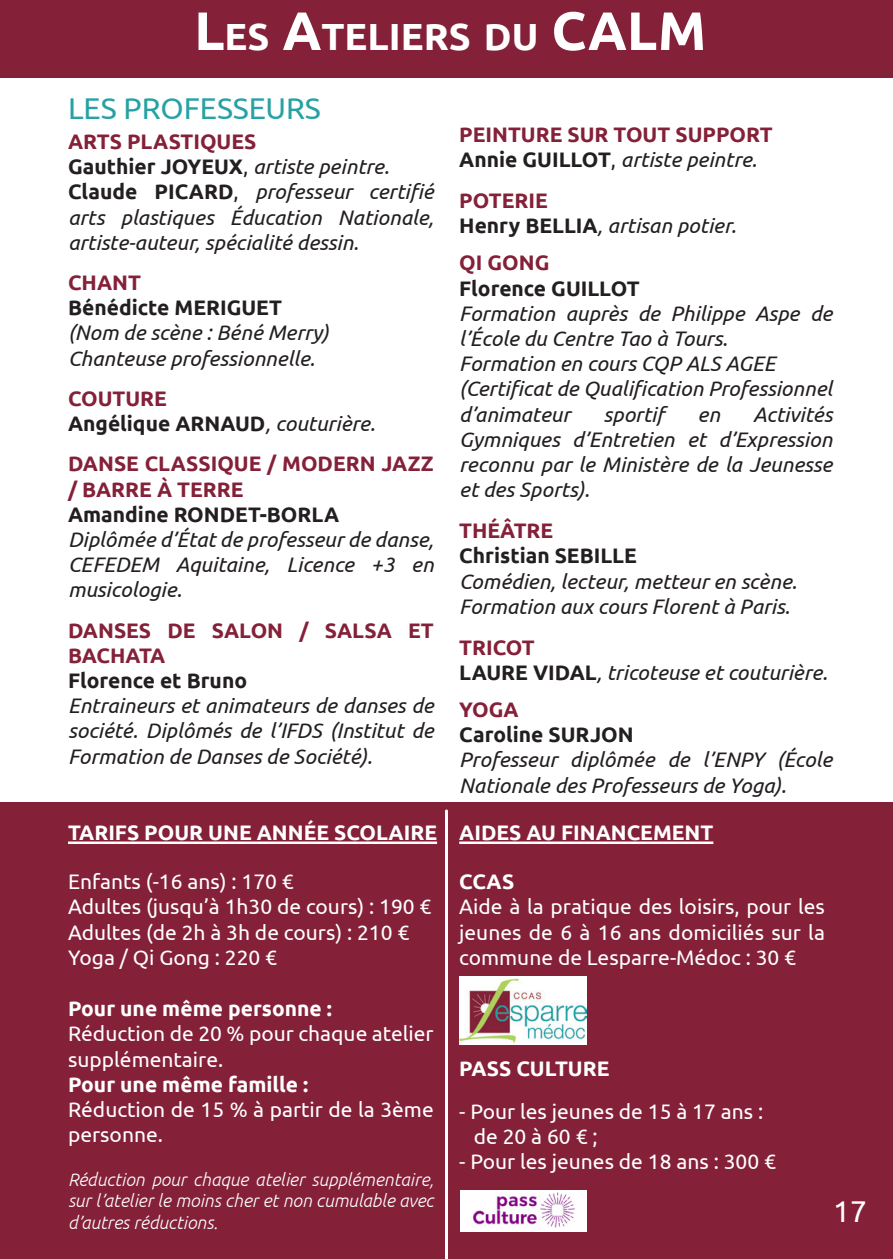
<style>
.page{position:relative;width:893px;height:1259px;background:#fff}
.page>*{position:absolute;margin:0;border:0;box-sizing:border-box;transform-origin:0 0}
.t1{font:700 37.8px "Ubuntu";color:#fff}
.t2{font:30px "Ubuntu";color:#26a1a4}
.t3{font:30px "Ubuntu";color:#fff}
.t4{font:italic 21px/25.2px "Ubuntu";color:#231f20;text-align:justify}
.t5{font:21px/25.2px "Ubuntu";color:#fff}
.t6{font:700 21px/25.2px "Ubuntu";color:#842139}
.t7{font:700 21px "Ubuntu";color:#231f20}
.t8{font:700 21px "Ubuntu";color:#fff}
.t9{font:italic 300 18px/21.6px "Ubuntu";color:#fff;text-align:justify}
.s1{font-size:54px}
.s2{font-weight:700;font-style:normal}
.s3{font-style:normal}
.s4{font-weight:400;font-style:italic}
</style>
<div class="page">
<div style="left:0;top:802px;width:893px;height:457px;background:#842139"></div>
<div style="left:0;top:0;width:893px;height:77px;background:#842139"></div>
<hr style="left:68px;top:841px;width:369px;height:3px;background:#fff">
<hr style="left:459px;top:841px;width:254px;height:3px;background:#fff">
<hr style="left:445px;top:811px;width:3px;height:448px;background:#fff">
<img style="left:460px;top:1190px;width:127px;height:42px">
<img style="left:459px;top:976px;width:128px;height:68px">
<p class="t1" style="left:194px;top:14px;width:513px"><span class="s1">L</span>ES <span class="s1">A</span>TELIERS DU <span class="s1">CALM</span></p>
<p class="t2" style="left:68px;top:90px;width:254px">LES PROFESSEURS</p>
<p class="t6" style="left:68px;top:129px;width:190px">ARTS PLASTIQUES</p>
<p class="t4" style="left:68px;top:153px;width:323px"><span class="s2">Gauthier JOYEUX</span><span class="s3">,</span> artiste peintre.</p>
<p class="t4" style="left:68px;top:179px;width:367px"><span class="s2">Claude PICARD</span><span class="s3">,</span> professeur certifié arts plastiques Éducation Nationale, artiste-auteur, spécialité dessin.</p>
<p class="t6" style="left:68px;top:270px;width:74px">CHANT</p>
<p class="t7" style="left:68px;top:295px;width:215px">Bénédicte MERIGUET</p>
<p class="t4" style="left:68px;top:320px;width:262px">(Nom de scène : Béné Merry)</p>
<p class="t4" style="left:68px;top:345px;width:249px">Chanteuse professionnelle.</p>
<p class="t6" style="left:68px;top:385px;width:100px">COUTURE</p>
<p class="t7" style="left:68px;top:411px;width:309px">Angélique ARNAUD<span class="s4">, couturière.</span></p>
<p class="t6" style="left:68px;top:451px;width:367px">DANSE CLASSIQUE / MODERN JAZZ / BARRE À TERRE</p>
<p class="t7" style="left:68px;top:501px;width:273px">Amandine RONDET-BORLA</p>
<p class="t4" style="left:68px;top:526px;width:367px">Diplômée d’État de professeur de danse, CEFEDEM Aquitaine, Licence +3 en musicologie.</p>
<p class="t6" style="left:68px;top:617px;width:367px">DANSES DE SALON / SALSA ET<br>BACHATA</p>
<p class="t7" style="left:68px;top:668px;width:181px">Florence et Bruno</p>
<p class="t4" style="left:68px;top:692px;width:367px">Entraineurs et animateurs de danses de société. Diplômés de l’IFDS (Institut de Formation de Danses de Société).</p>
<p class="t8" style="left:68px;top:820px;width:371px">TARIFS POUR UNE ANNÉE SCOLAIRE</p>
<p class="t5" style="left:68px;top:868px;width:227px">Enfants (-16 ans) : 170 €</p>
<p class="t5" style="left:68px;top:893px;width:365px">Adultes (jusqu’à 1h30 de cours) : 190 €<br>Adultes (de 2h à 3h de cours) : 210 €</p>
<p class="t5" style="left:68px;top:944px;width:211px">Yoga / Qi Gong : 220 €</p>
<p class="t8" style="left:68px;top:996px;width:265px">Pour une même personne :</p>
<p class="t5" style="left:68px;top:1020px;width:367px">Réduction de 20 % pour chaque atelier supplémentaire.</p>
<p class="t8" style="left:68px;top:1071px;width:242px">Pour une même famille :</p>
<p class="t5" style="left:68px;top:1096px;width:367px">Réduction de 15 % à partir de la 3ème personne.</p>
<p class="t9" style="left:68px;top:1167px;width:367px">Réduction pour chaque atelier supplémentaire, sur l’atelier le moins cher et non cumulable avec d’autres réductions.</p>
<p class="t6" style="left:459px;top:122px;width:315px">PEINTURE SUR TOUT SUPPORT</p>
<p class="t4" style="left:459px;top:146px;width:299px"><span class="s2">Annie GUILLOT</span><span class="s3">,</span> artiste peintre.</p>
<p class="t6" style="left:459px;top:188px;width:90px">POTERIE</p>
<p class="t4" style="left:459px;top:212px;width:278px"><span class="s2">Henry BELLIA</span>, artisan potier.</p>
<p class="t6" style="left:459px;top:250px;width:92px">QI GONG</p>
<p class="t7" style="left:459px;top:275px;width:182px">Florence GUILLOT</p>
<p class="t4" style="left:459px;top:300px;width:375px">Formation auprès de Philippe Aspe de l’École du Centre Tao à Tours.</p>
<p class="t4" style="left:459px;top:350px;width:318px">Formation en cours CQP ALS AGEE</p>
<p class="t4" style="left:459px;top:376px;width:375px">(Certificat de Qualification Professionnel d’animateur</p>
<p class="t4" style="left:459px;top:401px;width:375px;text-indent:294px">Activités Gymniques d’Entretien et d’Expression reconnu par le Ministère de la Jeunesse et des Sports).</p>
<p class="t6" style="left:459px;top:518px;width:96px">THÉÂTRE</p>
<p class="t7" style="left:459px;top:543px;width:179px">Christian SEBILLE</p>
<p class="t4" style="left:459px;top:568px;width:339px">Comédien, lecteur, metteur en scène.</p>
<p class="t4" style="left:459px;top:593px;width:332px">Formation aux cours Florent à Paris.</p>
<p class="t6" style="left:459px;top:634px;width:77px">TRICOT</p>
<p class="t4" style="left:459px;top:659px;width:370px"><span class="s2">LAURE VIDAL</span>, tricoteuse et couturière.</p>
<p class="t6" style="left:459px;top:696px;width:61px">YOGA</p>
<p class="t7" style="left:459px;top:722px;width:176px">Caroline SURJON</p>
<p class="t4" style="left:459px;top:746px;width:375px">Professeur diplômée de l’ENPY (École<br>Nationale des Professeurs de Yoga).</p>
<p class="t4" style="left:603px;top:401px;width:62px">sportif</p>
<p class="t4" style="left:697px;top:401px;width:24px">en</p>
<p class="t8" style="left:459px;top:820px;width:256px">AIDES AU FINANCEMENT</p>
<p class="t8" style="left:459px;top:869px;width:57px">CCAS</p>
<p class="t5" style="left:459px;top:893px;width:367px;text-align:justify">Aide à la pratique des loisirs, pour les jeunes de 6 à 16 ans domiciliés sur la commune de Lesparre-Médoc : 30 €</p>
<p class="t8" style="left:459px;top:1055px;width:152px">PASS CULTURE</p>
<p class="t5" style="left:459px;top:1098px;width:305px">- Pour les jeunes de 15 à 17 ans :</p>
<p class="t5" style="left:474px;top:1123px;width:125px">de 20 à 60 € ;</p>
<p class="t5" style="left:459px;top:1148px;width:318px">- Pour les jeunes de 18 ans : 300 €</p>
<p class="t3" style="left:833px;top:1193px;width:35px">17</p>
</div>
